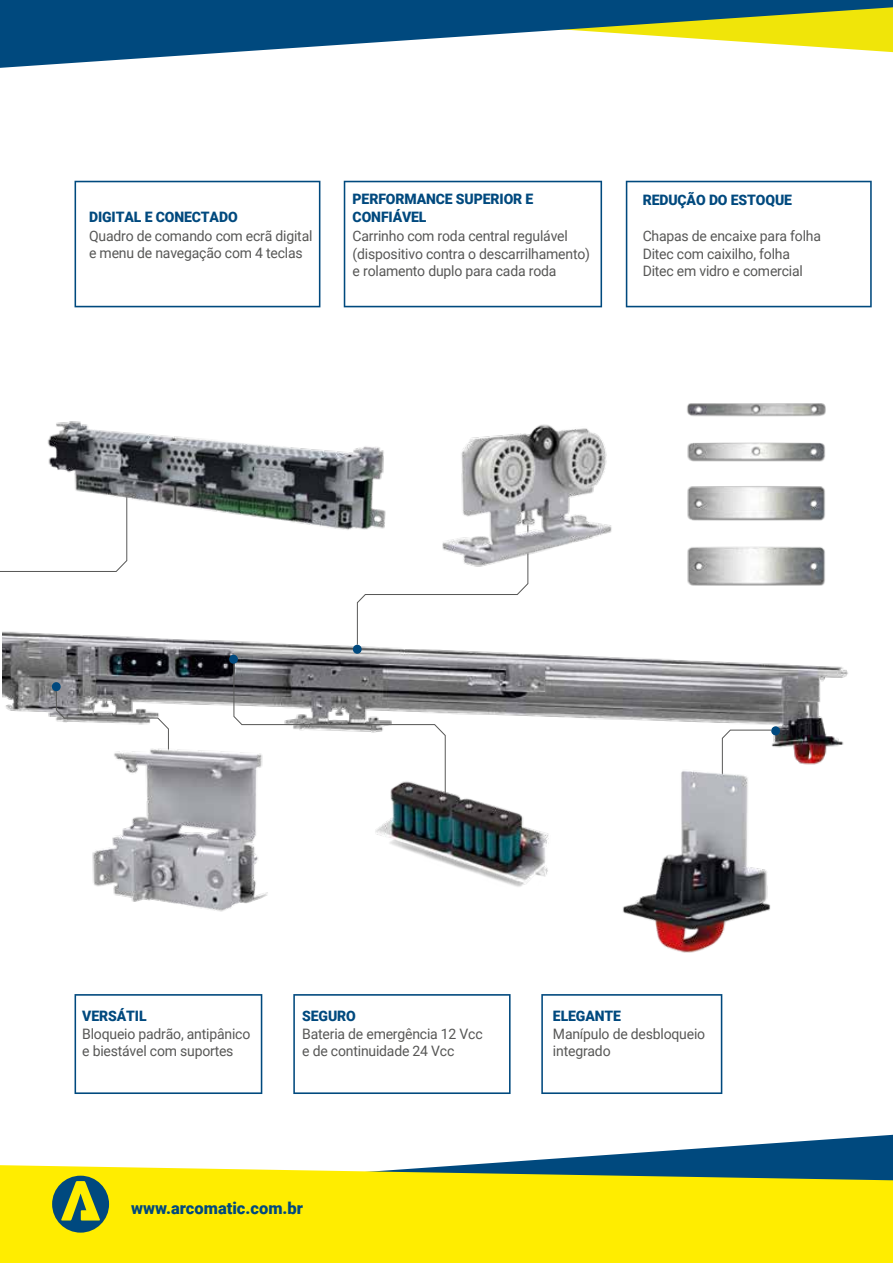
<style>
.page{position:relative;width:893px;height:1263px;background:#fff}
.page>*{position:absolute;margin:0;border:0;box-sizing:border-box;transform-origin:0 0}
.t1{font:900 16.5px "Roboto";color:#00497e}
.t2{font:14.4px/17.2px "Roboto";letter-spacing:-.015em;color:#575756}
.t3{font:900 14.4px/17.2px "Roboto";letter-spacing:-.01em;color:#00497e}
</style>
<div class="page">
<img style="left:2px;top:631px;width:846px;height:114px">
<svg style="left:75px;top:181px;width:245px;height:126px"></svg>
<svg style="left:344px;top:181px;width:258px;height:126px"></svg>
<svg style="left:626px;top:181px;width:246px;height:126px"></svg>
<svg style="left:75px;top:994px;width:187px;height:100px"></svg>
<svg style="left:293px;top:994px;width:218px;height:100px"></svg>
<svg style="left:541px;top:994px;width:181px;height:100px"></svg>
<svg style="left:465px;top:1135px;width:428px;height:30px"></svg>
<svg style="left:0;top:1165px;width:893px;height:98px;background:#eee20c"></svg>
<svg style="left:52px;top:1176px;width:57px;height:56px;background:#729245"></svg>
<svg style="left:0;top:0;width:893px;height:68px;fill:#00497e"></svg>
<img style="left:17px;top:403px;width:822px;height:550px">
<p class="t3" style="left:89px;top:207px;width:150px">DIGITAL E CONECTADO</p>
<p class="t2" style="left:89px;top:227px;width:225px">Quadro de comando com ecrã digital e menu de navegação com 4 teclas</p>
<p class="t3" style="left:353px;top:190px;width:182px">PERFORMANCE SUPERIOR E<br>CONFIÁVEL</p>
<p class="t2" style="left:353px;top:227px;width:239px">Carrinho com roda central regulável (dispositivo contra o descarrilhamento) e rolamento duplo para cada roda</p>
<p class="t3" style="left:643px;top:191px;width:151px">REDUÇÃO DO ESTOQUE</p>
<p class="t2" style="left:643px;top:227px;width:180px">Chapas de encaixe para folha<br>Ditec com caixilho, folha<br>Ditec em vidro e comercial</p>
<p class="t3" style="left:82px;top:1007px;width:66px">VERSÁTIL</p>
<p class="t2" style="left:82px;top:1025px;width:170px">Bloqueio padrão, antipânico e biestável com suportes</p>
<p class="t3" style="left:302px;top:1007px;width:55px">SEGURO</p>
<p class="t2" style="left:302px;top:1025px;width:182px">Bateria de emergência 12 Vcc e de continuidade 24 Vcc</p>
<p class="t1" style="left:131px;top:1196px;width:173px">www.arcomatic.com.br</p>
<p class="t3" style="left:553px;top:1007px;width:70px">ELEGANTE</p>
<p class="t2" style="left:553px;top:1025px;width:154px">Manípulo de desbloqueio integrado</p>
</div>
